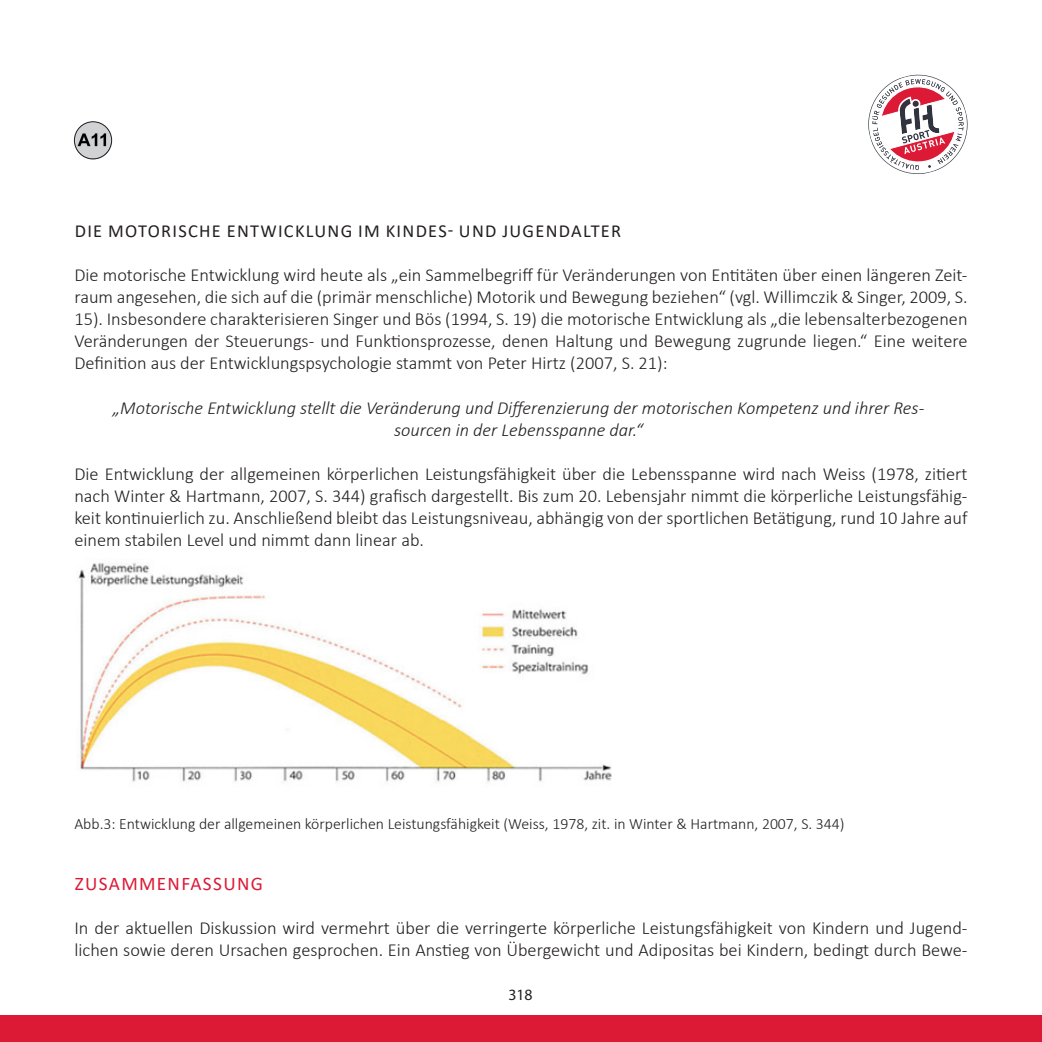
<style>
.page{position:relative;width:1042px;height:1042px;background:#fff}
.page>*{position:absolute;margin:0;border:0;box-sizing:border-box;transform-origin:0 0}
.t1{font:19.25px "Calibri";letter-spacing:.07em;color:#dc1a36}
.t2{font:300 18.38px/22.1px "Calibri";color:#231f20;text-align:justify}
.t3{font:italic 300 18.38px/22.1px "Calibri";color:#231f20;text-align:center}
.t4{font:18.38px "Calibri";letter-spacing:.07em;color:#231f20}
.t5{font:300 15.75px "Calibri";color:#231f20}
.t6{font:15.75px "Myriad Pro";color:#231f20}
</style>
<div class="page">
<img style="left:76px;top:562px;width:536px;height:220px">
<div style="left:0;top:1015px;width:1042px;height:27px;background:#dc1a36"></div>
<img style="left:75px;top:122px;width:37px;height:37px;border-radius:18px">
<div style="left:74px;top:121px;width:38px;height:38px;border:1px solid #231f20;border-radius:50%"></div>
<svg style="left:868px;top:74px;width:100px;height:100px"></svg>
<p class="t4" style="left:75px;top:218px;width:548px">DIE MOTORISCHE ENTWICKLUNG IM KINDES- UND JUGENDALTER</p>
<p class="t2" style="left:74px;top:264px;width:894px">Die motorische Entwicklung wird heute als „ein Sammelbegriff für Veränderungen von Entitäten über einen längeren Zeit&shy;raum angesehen, die sich auf die (primär menschliche) Motorik und Bewegung beziehen“ (vgl. Willimczik &amp; Singer, 2009, S.<br>15). Insbesondere charakterisieren Singer und Bös (1994, S. 19) die motorische Entwicklung als „die lebensalterbezogenen Veränderungen der Steuerungs- und Funktionsprozesse, denen Haltung und Bewegung zugrunde liegen.“ Eine weitere Definition aus der Entwicklungspsychologie stammt von Peter Hirtz (2007, S. 21):</p>
<p class="t3" style="left:113px;top:396px;width:813px">„Motorische Entwicklung stellt die Veränderung und Differenzierung der motorischen Kompetenz und ihrer Res&shy;sourcen in der Lebensspanne dar.“</p>
<p class="t2" style="left:74px;top:462px;width:894px">Die Entwicklung der allgemeinen körperlichen Leistungsfähigkeit über die Lebensspanne wird nach Weiss (1978, zitiert nach Winter &amp; Hartmann, 2007, S. 344) grafisch dargestellt. Bis zum 20. Lebensjahr nimmt die körperliche Leistungsfähig&shy;keit kontinuierlich zu. Anschließend bleibt das Leistungsniveau, abhängig von der sportlichen Betätigung, rund 10 Jahre auf einem stabilen Level und nimmt dann linear ab.</p>
<p class="t5" style="left:74px;top:814px;width:771px">Abb.3: Entwicklung der allgemeinen körperlichen Leistungsfähigkeit (Weiss, 1978, zit. in Winter &amp; Hartmann, 2007, S. 344)</p>
<p class="t1" style="left:75px;top:870px;width:190px">ZUSAMMENFASSUNG</p>
<p class="t2" style="left:74px;top:917px;width:894px">In der aktuellen Diskussion wird vermehrt über die verringerte körperliche Leistungsfähigkeit von Kindern und Jugend&shy;lichen sowie deren Ursachen gesprochen. Ein Anstieg von Übergewicht und Adipositas bei Kindern, bedingt durch Bewe-</p>
<p class="t6" style="left:508px;top:985px;width:26px">318</p>
</div>
